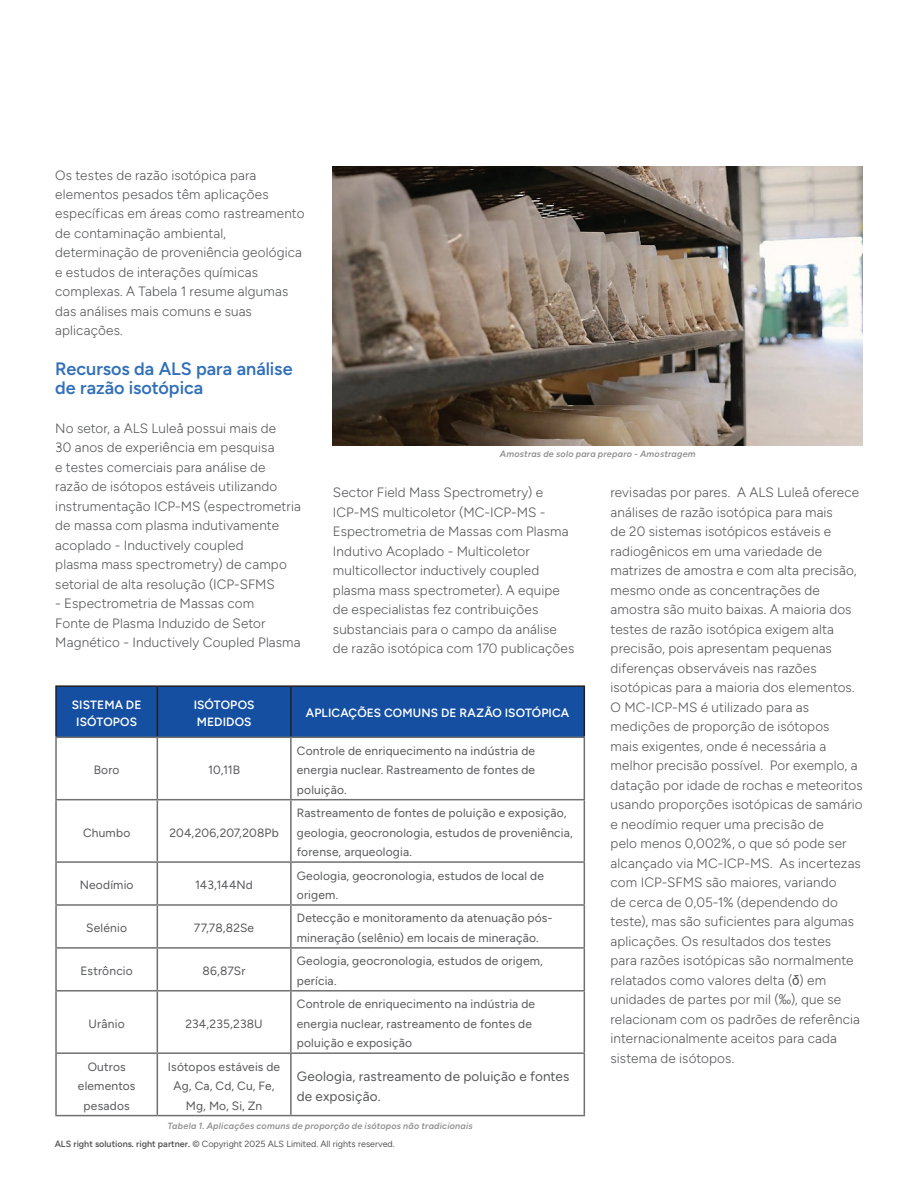
<style>
.page{position:relative;width:918px;height:1188px;background:#fff}
.page>*{position:absolute;margin:0;border:0;box-sizing:border-box;transform-origin:0 0}
.t1{font:600 18px/19.5px "Figtree";color:#3270b8}
.t2{font:300 13.5px/19.5px "Figtree";letter-spacing:.01em;color:#57585a}
.t3{font:13.5px/19.5px "Figtree";letter-spacing:.01em;color:#57585a}
.t4{font:12px/19.5px "Figtree";letter-spacing:.015em;color:#57585a}
.t5{font:600 12px/16.5px "Figtree";letter-spacing:.01em;color:#fff;text-align:center}
.t6{font:italic 600 9px "Figtree";letter-spacing:.02em;color:#8e8e8e}
.t7{font:9px "Figtree";color:#57585a}
.s1{font-family:"Trebuchet MS";font-weight:400}
.s2{font-weight:600}
.s3{font-weight:500}
</style>
<div class="page">
<div style="left:57px;top:687px;width:527px;height:50px;background:#144fa2"></div>
<hr style="left:55px;top:685px;width:102px;height:2px;background:#231f20">
<hr style="left:55px;top:687px;width:2px;height:50px;background:#231f20">
<hr style="left:157px;top:685px;width:134px;height:2px;background:#231f20">
<hr style="left:157px;top:687px;width:1px;height:50px;background:#231f20">
<hr style="left:291px;top:685px;width:294px;height:2px;background:#231f20">
<hr style="left:290px;top:687px;width:2px;height:50px;background:#231f20">
<hr style="left:584px;top:687px;width:1px;height:50px;background:#231f20">
<hr style="left:55px;top:737px;width:102px;height:1px;background:#707070">
<hr style="left:55px;top:738px;width:2px;height:61px;background:#707070">
<hr style="left:157px;top:737px;width:134px;height:1px;background:#707070">
<hr style="left:157px;top:738px;width:1px;height:61px;background:#707070">
<hr style="left:291px;top:737px;width:294px;height:1px;background:#707070">
<hr style="left:290px;top:738px;width:2px;height:61px;background:#707070">
<hr style="left:584px;top:738px;width:1px;height:61px;background:#707070">
<hr style="left:55px;top:799px;width:102px;height:1px;background:#707070">
<hr style="left:55px;top:800px;width:2px;height:61px;background:#707070">
<hr style="left:157px;top:799px;width:134px;height:1px;background:#707070">
<hr style="left:157px;top:800px;width:1px;height:61px;background:#707070">
<hr style="left:291px;top:799px;width:294px;height:1px;background:#707070">
<hr style="left:290px;top:800px;width:2px;height:61px;background:#707070">
<hr style="left:584px;top:800px;width:1px;height:61px;background:#707070">
<hr style="left:55px;top:861px;width:102px;height:2px;background:#707070">
<hr style="left:55px;top:863px;width:2px;height:41px;background:#707070">
<hr style="left:157px;top:861px;width:134px;height:2px;background:#707070">
<hr style="left:157px;top:863px;width:1px;height:41px;background:#707070">
<hr style="left:291px;top:861px;width:294px;height:2px;background:#707070">
<hr style="left:290px;top:863px;width:2px;height:41px;background:#707070">
<hr style="left:584px;top:863px;width:1px;height:41px;background:#707070">
<hr style="left:55px;top:904px;width:102px;height:2px;background:#707070">
<hr style="left:55px;top:906px;width:2px;height:41px;background:#707070">
<hr style="left:157px;top:904px;width:134px;height:2px;background:#707070">
<hr style="left:157px;top:906px;width:1px;height:41px;background:#707070">
<hr style="left:291px;top:904px;width:294px;height:2px;background:#707070">
<hr style="left:290px;top:906px;width:2px;height:41px;background:#707070">
<hr style="left:584px;top:906px;width:1px;height:41px;background:#707070">
<hr style="left:55px;top:947px;width:102px;height:2px;background:#707070">
<hr style="left:55px;top:949px;width:2px;height:41px;background:#707070">
<hr style="left:157px;top:947px;width:134px;height:2px;background:#707070">
<hr style="left:157px;top:949px;width:1px;height:41px;background:#707070">
<hr style="left:291px;top:947px;width:294px;height:2px;background:#707070">
<hr style="left:290px;top:949px;width:2px;height:41px;background:#707070">
<hr style="left:584px;top:949px;width:1px;height:41px;background:#707070">
<hr style="left:55px;top:990px;width:102px;height:2px;background:#707070">
<hr style="left:55px;top:992px;width:2px;height:60px;background:#707070">
<hr style="left:157px;top:990px;width:134px;height:2px;background:#707070">
<hr style="left:157px;top:992px;width:1px;height:60px;background:#707070">
<hr style="left:291px;top:990px;width:294px;height:2px;background:#707070">
<hr style="left:290px;top:992px;width:2px;height:60px;background:#707070">
<hr style="left:584px;top:992px;width:1px;height:60px;background:#707070">
<hr style="left:55px;top:1052px;width:102px;height:2px;background:#707070">
<hr style="left:55px;top:1054px;width:2px;height:61px;background:#707070">
<hr style="left:157px;top:1052px;width:134px;height:2px;background:#707070">
<hr style="left:157px;top:1054px;width:1px;height:61px;background:#707070">
<hr style="left:291px;top:1052px;width:294px;height:2px;background:#707070">
<hr style="left:290px;top:1054px;width:2px;height:61px;background:#707070">
<hr style="left:584px;top:1054px;width:1px;height:61px;background:#707070">
<hr style="left:55px;top:1115px;width:102px;height:1px;background:#707070">
<hr style="left:157px;top:1115px;width:134px;height:1px;background:#707070">
<hr style="left:291px;top:1115px;width:294px;height:1px;background:#707070">
<img style="left:333px;top:167px;width:530px;height:278px">
<p class="t2" style="left:55px;top:165px;width:251px">Os testes de razão isotópica para elementos pesados têm aplicações específicas em áreas como rastreamento de contaminação ambiental, determinação de proveniência geológica e estudos de interações químicas complexas. A Tabela 1 resume algumas das análises mais comuns e suas aplicações.</p>
<h1 class="t1" style="left:55px;top:358px;width:239px">Recursos da ALS para análise de razão isotópica</h1>
<p class="t2" style="left:55px;top:419px;width:247px">No setor, a ALS Luleå possui mais de<br>30 anos de experiência em pesquisa<br>e testes comerciais para análise de razão de isótopos estáveis utilizando instrumentação ICP-MS (espectrometria de massa com plasma indutivamente acoplado - Inductively coupled<br>plasma mass spectrometry) de campo setorial de alta resolução (ICP-SFMS</p>
<p class="t2" style="left:55px;top:594px;width:247px">- Espectrometria de Massas com<br>Fonte de Plasma Induzido de Setor<br>Magnético - Inductively Coupled Plasma</p>
<p class="t6" style="left:500px;top:449px;width:197px">Amostras de solo para preparo - Amostragem</p>
<p class="t2" style="left:333px;top:483px;width:243px">Sector Field Mass Spectrometry) e ICP-MS multicoletor (MC-ICP-MS - Espectrometria de Massas com Plasma Indutivo Acoplado - Multicoletor multicollector inductively coupled plasma mass spectrometer). A equipe de especialistas fez contribuições substanciais para o campo da análise de razão isotópica com 170 publicações</p>
<p class="t2" style="left:611px;top:483px;width:254px">revisadas por pares. A ALS Luleå oferece análises de razão isotópica para mais<br>de 20 sistemas isotópicos estáveis e radiogênicos em uma variedade de matrizes de amostra e com alta precisão, mesmo onde as concentrações de amostra são muito baixas. A maioria dos testes de razão isotópica exigem alta precisão, pois apresentam pequenas diferenças observáveis nas razões isotópicas para a maioria dos elementos.<br>O MC-ICP-MS é utilizado para as medições de proporção de isótopos<br>mais exigentes, onde é necessária a melhor precisão possível. Por exemplo, a datação por idade de rochas e meteoritos usando proporções isotópicas de samário e neodímio requer uma precisão de<br>pelo menos 0,002%, o que só pode ser alcançado via MC-ICP-MS. As incertezas com ICP-SFMS são maiores, variando<br>de cerca de 0,05-1% (dependendo do teste), mas são suficientes para algumas aplicações. Os resultados dos testes<br>para razões isotópicas são normalmente relatados como valores delta (<span class="s1">δ</span>) em unidades de partes por mil (<span class="s1">‰</span>), que se relacionam com os padrões de referência internacionalmente aceitos para cada sistema de isótopos.</p>
<p class="t5" style="left:72px;top:697px;width:71px">SISTEMA DE<br>ISÓTOPOS</p>
<p class="t5" style="left:194px;top:697px;width:62px;text-align:left">ISÓTOPOS<br>MEDIDOS</p>
<p class="t5" style="left:306px;top:705px;width:265px">APLICAÇÕES COMUNS DE RAZÃO ISOTÓPICA</p>
<p class="t4" style="left:94px;top:760px;width:27px">Boro</p>
<p class="t4" style="left:208px;top:760px;width:34px">10,11B</p>
<p class="t4" style="left:297px;top:741px;width:240px;text-align:justify">Controle de enriquecimento na indústria de energia nuclear. Rastreamento de fontes de poluição.</p>
<p class="t4" style="left:297px;top:803px;width:277px">Rastreamento de fontes de poluição e exposição, geologia, geocronologia, estudos de proveniência, forense, arqueologia.</p>
<p class="t4" style="left:83px;top:823px;width:49px">Chumbo</p>
<p class="t4" style="left:169px;top:823px;width:111px">204,206,207,208Pb</p>
<p class="t4" style="left:80px;top:875px;width:55px">Neodímio</p>
<p class="t4" style="left:195px;top:875px;width:59px">143,144Nd</p>
<p class="t4" style="left:297px;top:866px;width:249px">Geologia, geocronologia, estudos de local de origem.</p>
<p class="t4" style="left:86px;top:918px;width:42px">Selénio</p>
<p class="t4" style="left:194px;top:918px;width:62px">77,78,82Se</p>
<p class="t4" style="left:297px;top:908px;width:257px">Detecção e monitoramento da atenuação pós&shy;mineração (selênio) em locais de mineração.</p>
<p class="t4" style="left:80px;top:961px;width:54px">Estrôncio</p>
<p class="t4" style="left:203px;top:961px;width:45px">86,87Sr</p>
<p class="t4" style="left:297px;top:951px;width:248px">Geologia, geocronologia, estudos de origem, perícia.</p>
<p class="t4" style="left:89px;top:1014px;width:38px">Urânio</p>
<p class="t4" style="left:185px;top:1014px;width:79px">234,235,238U</p>
<p class="t4" style="left:297px;top:994px;width:240px">Controle de enriquecimento na indústria de energia nuclear, rastreamento de fontes de poluição e exposição</p>
<p class="t4" style="left:78px;top:1057px;width:59px;text-align:center">Outros elementos pesados</p>
<p class="t4" style="left:168px;top:1057px;width:114px;text-align:center">Isótopos estáveis de<br>Ag, Ca, Cd, Cu, Fe,<br>Mg, Mo, Si, Zn</p>
<p class="t3" style="left:297px;top:1067px;width:274px">Geologia, rastreamento de poluição e fontes de exposição.</p>
<p class="t6" style="left:168px;top:1121px;width:307px">Tabela 1. Aplicações comuns de proporção de isótopos não tradicionais</p>
<p class="t7" style="left:55px;top:1139px;width:342px"><span class="s2">ALS right solutions. right partner.</span> <span class="s3">©</span> Copyright 2025 ALS Limited. All rights reserved.</p>
</div>
